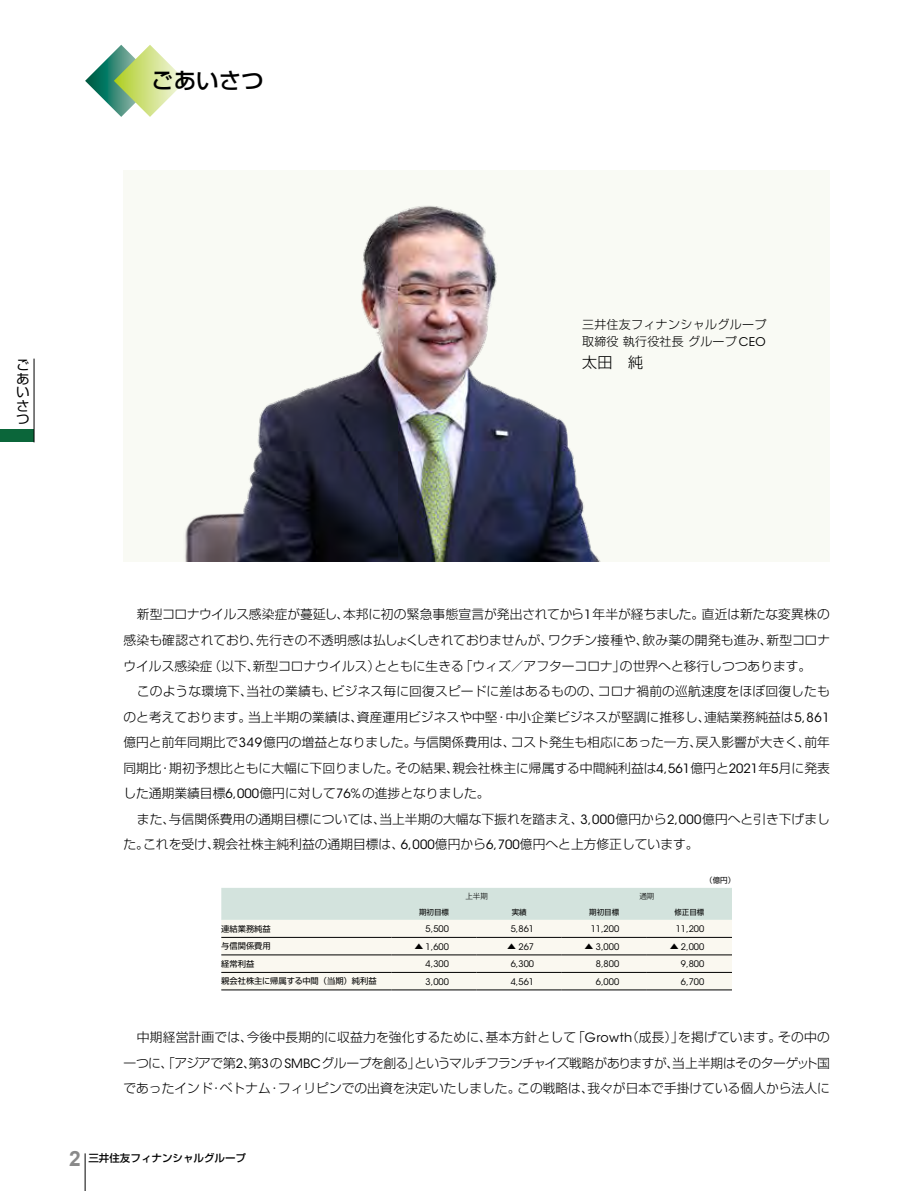
<style>
.page{position:relative;width:915px;height:1191px;background:#fff}
.page>*{position:absolute;margin:0;border:0;box-sizing:border-box;transform-origin:0 0}
.t1{font:500 22.5px "Shin Go Pr 6 N";color:#000}
.t2{font:300 15px "Shin Go Pr 6 N";color:#000}
.t3{font:13.5px/13.5px "Shin Go Pr 6 N";color:#000;text-align:justify}
.t4{font:300 12.75px/25.5px "Shin Go Pr 6 N";color:#000;text-align:justify}
.t5{font:300 12px/16.5px "Shin Go Pr 6 N";letter-spacing:.025em;color:#000}
.t6{font:500 10.5px "Shin Go Pr 6 N";color:#000}
.t7{font:9px "ITC Avant Garde Std";color:#000}
.t8{font:8.25px "Shin Go Pr 6 N";color:#000}
.t9{font:7.5px "Shin Go Pr 6 N";color:#000}
.t10{font:300 7.5px "Shin Go Pr 6 N";color:#000}
.s1{font-family:"ITC Avant Garde Std";font-weight:400}
.s2{font-family:"Shin Go Pr 6 N"}
.s3{font-family:"Arial";font-weight:700;font-size:21px;color:#898989}
</style>
<div class="page">
<div style="left:0;top:429px;width:34px;height:13px;background:#0b663a"></div>
<svg style="left:85px;top:45px;width:101px;height:72px"></svg>
<svg style="left:221px;top:888px;width:510px;height:101px"></svg>
<hr style="left:221px;top:937px;width:170px;height:1px;background:#000">
<hr style="left:391px;top:937px;width:85px;height:1px;background:#000">
<hr style="left:476px;top:937px;width:85px;height:1px;background:#000">
<hr style="left:561px;top:937px;width:85px;height:1px;background:#000">
<hr style="left:646px;top:937px;width:85px;height:1px;background:#000">
<hr style="left:221px;top:954px;width:170px;height:1px;background:#000">
<hr style="left:391px;top:954px;width:85px;height:1px;background:#000">
<hr style="left:476px;top:954px;width:85px;height:1px;background:#000">
<hr style="left:561px;top:954px;width:85px;height:1px;background:#000">
<hr style="left:646px;top:954px;width:85px;height:1px;background:#000">
<hr style="left:221px;top:972px;width:170px;height:1px;background:#000">
<hr style="left:391px;top:972px;width:85px;height:1px;background:#000">
<hr style="left:476px;top:972px;width:85px;height:1px;background:#000">
<hr style="left:561px;top:972px;width:85px;height:1px;background:#000">
<hr style="left:646px;top:972px;width:85px;height:1px;background:#000">
<hr style="left:221px;top:989px;width:170px;height:1px;background:#000">
<hr style="left:391px;top:989px;width:85px;height:1px;background:#000">
<hr style="left:476px;top:989px;width:85px;height:1px;background:#000">
<hr style="left:561px;top:989px;width:85px;height:1px;background:#000">
<hr style="left:646px;top:989px;width:85px;height:1px;background:#000">
<div style="left:123px;top:170px;width:706px;height:391px;background:#f9faf4"></div>
<img style="left:185px;top:206px;width:415px;height:355px">
<hr style="left:34px;top:358px;width:1px;height:84px;background:#000">
<hr style="left:85px;top:1153px;width:1px;height:38px;background:#000">
<h1 class="t1" style="left:151px;top:62px;width:114px">ごあいさつ</h1>
<p class="t3" style="left:16px;top:357px;width:14px">ごあいさつ</p>
<p class="t5" style="left:582px;top:315px;width:186px">三井住友フィナンシャルグループ取締役執行役社長グループ<span class="s1">CEO</span></p>
<p class="t2" style="left:582px;top:350px;width:63px">太田　純</p>
<p class="t4" style="left:123px;top:601px;width:708px;text-indent:14px">新型コロナウイルス感染症が蔓延し、本邦に初の緊急事態宣言が発出されてから<span class="s1">1</span>年半が経ちました。直近は新たな変異株の感染も確認されており、先行きの不透明感は払しょくしきれておりませんが、ワクチン接種や、飲み薬の開発も進み、新型コロナウイルス感染症（以下、新型コロナウイルス）とともに生きる「ウィズ／アフターコロナ」の世界へと移行しつつあります。</p>
<p class="t4" style="left:123px;top:677px;width:707px;text-indent:14px">このような環境下、当社の業績も、ビジネス毎に回復スピードに差はあるものの、コロナ禍前の巡航速度をほぼ回復したものと考えております。当上半期の業績は、資産運用ビジネスや中堅・中小企業ビジネスが堅調に推移し、連結業務純益は<span class="s1">5,861</span>億円と前年同期比で<span class="s1">349</span>億円の増益となりました。与信関係費用は、コスト発生も相応にあった一方、戻入影響が大きく、前年同期比・期初予想比ともに大幅に下回りました。その結果、親会社株主に帰属する中間純利益は<span class="s1">4,561</span>億円と<span class="s1">2021</span>年<span class="s1">5</span>月に発表した通期業績目標<span class="s1">6,000</span>億円に対して<span class="s1">76%</span>の進捗となりました。</p>
<p class="t4" style="left:123px;top:805px;width:707px;text-indent:14px">また、与信関係費用の通期目標については、当上半期の大幅な下振れを踏まえ、<span class="s1">3,000</span>億円から<span class="s1">2,000</span>億円へと引き下げました。これを受け、親会社株主純利益の通期目標は、<span class="s1">6,000</span>億円から<span class="s1">6,700</span>億円へと上方修正しています。</p>
<p class="t10" style="left:465px;top:889px;width:24px">上半期</p>
<p class="t10" style="left:639px;top:889px;width:16px">通期</p>
<p class="t9" style="left:419px;top:905px;width:31px">期初目標</p>
<p class="t9" style="left:511px;top:905px;width:16px">実績</p>
<p class="t9" style="left:589px;top:905px;width:31px">期初目標</p>
<p class="t9" style="left:674px;top:905px;width:31px">修正目標</p>
<p class="t8" style="left:221px;top:922px;width:51px">連結業務純益</p>
<p class="t7" style="left:425px;top:923px;width:25px">5,500</p>
<p class="t7" style="left:510px;top:923px;width:25px">5,861</p>
<p class="t7" style="left:590px;top:923px;width:30px">11,200</p>
<p class="t7" style="left:675px;top:923px;width:30px">11,200</p>
<p class="t8" style="left:221px;top:939px;width:51px">与信関係費用</p>
<p class="t7" style="left:414px;top:941px;width:36px"><span class="s2">▲</span> 1,600</p>
<p class="t7" style="left:507px;top:941px;width:28px"><span class="s2">▲</span> 267</p>
<p class="t7" style="left:584px;top:941px;width:36px"><span class="s2">▲</span> 3,000</p>
<p class="t7" style="left:669px;top:941px;width:36px"><span class="s2">▲</span> 2,000</p>
<p class="t8" style="left:221px;top:957px;width:34px">経常利益</p>
<p class="t7" style="left:425px;top:958px;width:25px">4,300</p>
<p class="t7" style="left:510px;top:958px;width:25px">6,300</p>
<p class="t7" style="left:595px;top:958px;width:25px">8,800</p>
<p class="t7" style="left:680px;top:958px;width:25px">9,800</p>
<p class="t8" style="left:221px;top:974px;width:157px">親会社株主に帰属する中間（当期）純利益</p>
<p class="t7" style="left:425px;top:976px;width:25px">3,000</p>
<p class="t7" style="left:510px;top:976px;width:25px">4,561</p>
<p class="t7" style="left:595px;top:976px;width:25px">6,000</p>
<p class="t7" style="left:680px;top:976px;width:25px">6,700</p>
<p class="t4" style="left:123px;top:1023px;width:707px;text-indent:13px">中期経営計画では、今後中長期的に収益力を強化するために、基本方針として「<span class="s1">Growth</span>（成長）」を掲げています。その中の一つに、「アジアで第<span class="s1">2</span>、第<span class="s1">3</span>の <span class="s1">SMBC</span>グループを創る」というマルチフランチャイズ戦略がありますが、当上半期はそのターゲット国であったインド・ベトナム・フィリピンでの出資を決定いたしました。この戦略は、我々が日本で手掛けている個人から法人に</p>
<p class="t6" style="left:69px;top:1149px;width:178px"><span class="s3">2</span> 三井住友フィナンシャルグループ</p>
</div>
